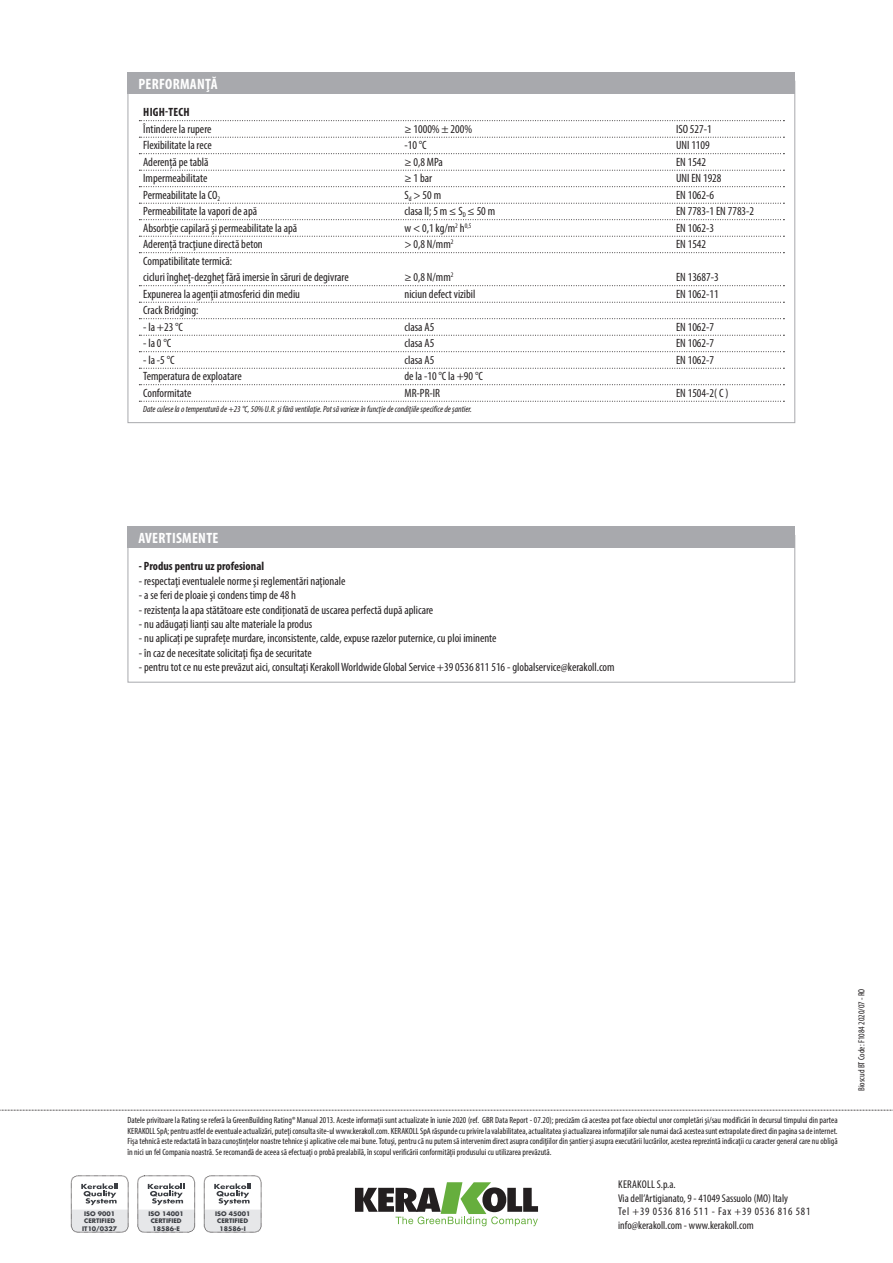
<style>
.page{position:relative;width:893px;height:1263px;background:#fff}
.page>*{position:absolute;margin:0;border:0;box-sizing:border-box;transform-origin:0 0}
.titolo_box{font:700 condensed 15px "Myriad Pro";letter-spacing:.02em;color:#fff}
.tabelle_-_testo{font:condensed 12px/16.5px "Myriad Pro";color:#231f20}
.testo_box{font:condensed 12px "Myriad Pro";color:#231f20}
.testo_box_bold{font:700 condensed 12px "Myriad Pro";color:#231f20}
.tabelle_-_titoli_bol{font:700 condensed 12px "Myriad Pro";letter-spacing:.02em;color:#231f20}
.t1{font:condensed 11.25px/13.5px "Myriad Pro";color:#231f20}
.notag_eco_codice_sc{font:condensed 9px/10.5px "Myriad Pro";color:#231f20;text-align:justify}
.tabelle_-_note{font:italic condensed 9px "Myriad Pro";color:#231f20}
.t2{font:700 6.15px/7.4px "Futura Std";color:#3c3f44;text-align:center}
</style>
<div class="page">
<svg style="left:0;top:1110px;width:893px;height:1px"></svg>
<svg style="left:355px;top:1182px;width:183px;height:44px"></svg>
<div style="left:71px;top:1175px;width:57px;height:57px;border:1px dashed #231f20;border-radius:7px"></div>
<svg style="left:71px;top:1183px;width:57px;height:49px"></svg>
<div style="left:138px;top:1175px;width:57px;height:57px;border:1px dashed #231f20;border-radius:7px"></div>
<svg style="left:138px;top:1183px;width:57px;height:49px"></svg>
<div style="left:204px;top:1175px;width:57px;height:57px;border:1px dashed #231f20;border-radius:7px"></div>
<svg style="left:204px;top:1183px;width:57px;height:49px"></svg>
<div style="left:128px;top:527px;width:667px;height:21px;background:#a8a9ad"></div>
<svg style="left:139px;top:120px;width:645px;height:1px"></svg>
<svg style="left:139px;top:137px;width:645px;height:1px"></svg>
<svg style="left:139px;top:153px;width:645px;height:1px"></svg>
<svg style="left:139px;top:170px;width:645px;height:1px"></svg>
<svg style="left:139px;top:186px;width:645px;height:1px"></svg>
<svg style="left:139px;top:203px;width:645px;height:1px"></svg>
<svg style="left:139px;top:219px;width:645px;height:1px"></svg>
<svg style="left:139px;top:236px;width:645px;height:1px"></svg>
<svg style="left:139px;top:252px;width:645px;height:1px"></svg>
<svg style="left:139px;top:285px;width:645px;height:1px"></svg>
<svg style="left:139px;top:302px;width:645px;height:1px"></svg>
<svg style="left:139px;top:318px;width:645px;height:1px"></svg>
<svg style="left:139px;top:335px;width:645px;height:1px"></svg>
<svg style="left:139px;top:351px;width:645px;height:1px"></svg>
<svg style="left:139px;top:368px;width:645px;height:1px"></svg>
<svg style="left:139px;top:384px;width:645px;height:1px"></svg>
<svg style="left:139px;top:401px;width:645px;height:1px"></svg>
<div style="left:128px;top:72px;width:667px;height:22px;background:#a8a9ad"></div>
<p class="titolo_box" style="left:138px;top:74px;width:81px">PERFORMANŢĂ</p>
<p class="tabelle_-_titoli_bol" style="left:143px;top:105px;width:48px">HIGH-TECH</p>
<p class="tabelle_-_testo" style="left:143px;top:120px;width:70px">Întindere la rupere</p>
<p class="tabelle_-_testo" style="left:404px;top:120px;width:69px">≥ 1000% ± 200%</p>
<p class="tabelle_-_testo" style="left:676px;top:120px;width:37px">ISO 527-1</p>
<p class="tabelle_-_testo" style="left:143px;top:137px;width:70px">Flexibilitate la rece</p>
<p class="tabelle_-_testo" style="left:404px;top:137px;width:24px">-10 °C</p>
<p class="tabelle_-_testo" style="left:676px;top:137px;width:35px">UNI 1109</p>
<p class="tabelle_-_testo" style="left:143px;top:153px;width:67px">Aderență pe tablă</p>
<p class="tabelle_-_testo" style="left:404px;top:153px;width:40px">≥ 0,8 MPa</p>
<p class="tabelle_-_testo" style="left:676px;top:153px;width:32px">EN 1542</p>
<p class="tabelle_-_testo" style="left:143px;top:170px;width:66px">Impermeabilitate</p>
<p class="tabelle_-_testo" style="left:404px;top:170px;width:29px">≥ 1 bar</p>
<p class="tabelle_-_testo" style="left:676px;top:170px;width:47px">UNI EN 1928</p>
<p class="tabelle_-_testo" style="left:143px;top:186px;width:78px">Permeabilitate la CO<sub>2</sub></p>
<p class="tabelle_-_testo" style="left:404px;top:186px;width:38px">S<sub>d</sub> &gt; 50 m</p>
<p class="tabelle_-_testo" style="left:676px;top:186px;width:40px">EN 1062-6</p>
<p class="tabelle_-_testo" style="left:143px;top:203px;width:115px">Permeabilitate la vapori de apă</p>
<p class="tabelle_-_testo" style="left:404px;top:203px;width:92px">clasa II; 5 m ≤ S<sub>D</sub> ≤ 50 m</p>
<p class="tabelle_-_testo" style="left:676px;top:203px;width:80px">EN 7783-1 EN 7783-2</p>
<p class="tabelle_-_testo" style="left:143px;top:219px;width:156px">Absorbţie capilară şi permeabilitate la apă</p>
<p class="tabelle_-_testo" style="left:404px;top:219px;width:68px">w &lt; 0,1 kg/m<sup>2</sup> h<sup>0,5</sup></p>
<p class="tabelle_-_testo" style="left:676px;top:219px;width:40px">EN 1062-3</p>
<p class="tabelle_-_testo" style="left:143px;top:236px;width:121px">Aderență tracţiune directă beton</p>
<p class="tabelle_-_testo" style="left:404px;top:236px;width:50px">&gt; 0,8 N/mm<sup>2</sup></p>
<p class="tabelle_-_testo" style="left:676px;top:236px;width:32px">EN 1542</p>
<p class="tabelle_-_testo" style="left:143px;top:252px;width:207px">Compatibilitate termică:<br>cicluri îngheţ-dezgheţ fără imersie în săruri de degivrare</p>
<p class="tabelle_-_testo" style="left:404px;top:269px;width:51px">≥ 0,8 N/mm<sup>2</sup></p>
<p class="tabelle_-_testo" style="left:676px;top:269px;width:44px">EN 13687-3</p>
<p class="tabelle_-_testo" style="left:143px;top:285px;width:158px">Expunerea la agenţii atmosferici din mediu</p>
<p class="tabelle_-_testo" style="left:404px;top:285px;width:72px">niciun defect vizibil</p>
<p class="tabelle_-_testo" style="left:676px;top:285px;width:44px">EN 1062-11</p>
<p class="tabelle_-_testo" style="left:143px;top:302px;width:57px">Crack Bridging:</p>
<p class="tabelle_-_testo" style="left:143px;top:318px;width:41px">- la +23 °C</p>
<p class="tabelle_-_testo" style="left:404px;top:318px;width:31px">clasa A5</p>
<p class="tabelle_-_testo" style="left:676px;top:318px;width:40px">EN 1062-7</p>
<p class="tabelle_-_testo" style="left:143px;top:335px;width:30px">- la 0 °C</p>
<p class="tabelle_-_testo" style="left:404px;top:335px;width:31px">clasa A5</p>
<p class="tabelle_-_testo" style="left:676px;top:335px;width:40px">EN 1062-7</p>
<p class="tabelle_-_testo" style="left:143px;top:351px;width:33px">- la -5 °C</p>
<p class="tabelle_-_testo" style="left:404px;top:351px;width:31px">clasa A5</p>
<p class="tabelle_-_testo" style="left:676px;top:351px;width:40px">EN 1062-7</p>
<p class="tabelle_-_testo" style="left:143px;top:368px;width:100px">Temperatura de exploatare</p>
<p class="tabelle_-_testo" style="left:404px;top:368px;width:80px">de la -10 °C la +90 °C</p>
<p class="tabelle_-_testo" style="left:143px;top:384px;width:50px">Conformitate</p>
<p class="tabelle_-_testo" style="left:404px;top:384px;width:37px">MR-PR-IR</p>
<p class="tabelle_-_testo" style="left:676px;top:384px;width:54px">EN 1504-2( C )</p>
<p class="tabelle_-_note" style="left:143px;top:403px;width:330px">Date culese la o temperatură de +23 °C, 50% U.R. şi fără ventilaţie. Pot să varieze în funcţie de condiţiile specifice de şantier.</p>
<p class="titolo_box" style="left:138px;top:528px;width:82px">AVERTISMENTE</p>
<p class="testo_box_bold" style="left:139px;top:559px;width:127px">- Produs pentru uz profesional</p>
<p class="testo_box" style="left:139px;top:573px;width:208px">- respectaţi eventualele norme şi reglementări naţionale</p>
<p class="testo_box" style="left:139px;top:588px;width:159px">- a se feri de ploaie şi condens timp de 48 h</p>
<p class="testo_box" style="left:139px;top:602px;width:296px">- rezistența la apa stătătoare este condiționată de uscarea perfectă după aplicare</p>
<p class="testo_box" style="left:139px;top:617px;width:175px">- nu adăugați lianți sau alte materiale la produs</p>
<p class="testo_box" style="left:139px;top:631px;width:359px">- nu aplicați pe suprafețe murdare, inconsistente, calde, expuse razelor puternice, cu ploi iminente</p>
<p class="testo_box" style="left:139px;top:645px;width:174px">- în caz de necesitate solicitaţi fişa de securitate</p>
<p class="testo_box" style="left:139px;top:660px;width:477px">- pentru tot ce nu este prevăzut aici, consultaţi Kerakoll Worldwide Global Service +39 0536 811 516 - globalservice@kerakoll.com</p>
<p class="notag_eco_codice_sc" style="left:128px;top:1115px;width:712px">Datele privitoare la Rating se referă la GreenBuilding Rating® Manual 2013. Aceste informații sunt actualizate în iunie 2020 (ref. GBR Data Report - 07.20); precizăm că acestea pot face obiectul unor completări şi/sau modificări în decursul timpului din partea KERAKOLL SpA; pentru astfel de eventuale actualizări, puteţi consulta site-ul www.kerakoll.com. KERAKOLL SpA răspunde cu privire la valabilitatea, actualitatea şi actualizarea informaţiilor sale numai dacă acestea sunt extrapolate direct din pagina sa de internet.<br>Fişa tehnică este redactată în baza cunoştinţelor noastre tehnice şi aplicative cele mai bune. Totuşi, pentru că nu putem să intervenim direct asupra condiţiilor din şantier şi asupra executării lucrărilor, acestea reprezintă indicaţii cu caracter general care nu obligă în nici un fel Compania noastră. Se recomandă de aceea să efectuaţi o probă prealabilă, în scopul verificării conformităţii produsului cu utilizarea prevăzută.</p>
<p class="t1" style="left:618px;top:1178px;width:194px">KERAKOLL S.p.a.<br>Via dell’Artigianato, 9 - 41049 Sassuolo (MO) Italy<br>Tel +39 0536 816 511 - Fax +39 0536 816 581 info@kerakoll.com - www.kerakoll.com</p>
<p class="t2" style="left:82px;top:1210px;width:36px">ISO 9001<br>CERTIFIED<br>IT10/0327</p>
<p class="t2" style="left:149px;top:1210px;width:37px">ISO 14001<br>CERTIFIED<br>18586-E</p>
<p class="t2" style="left:215px;top:1210px;width:37px">ISO 45001<br>CERTIFIED<br>18586-I</p>
<p class="notag_eco_codice_sc" style="left:856px;top:1091px;width:104px;rotate:-90deg">Bioscud BT Code: F1084 2020/07 - RO</p>
</div>
